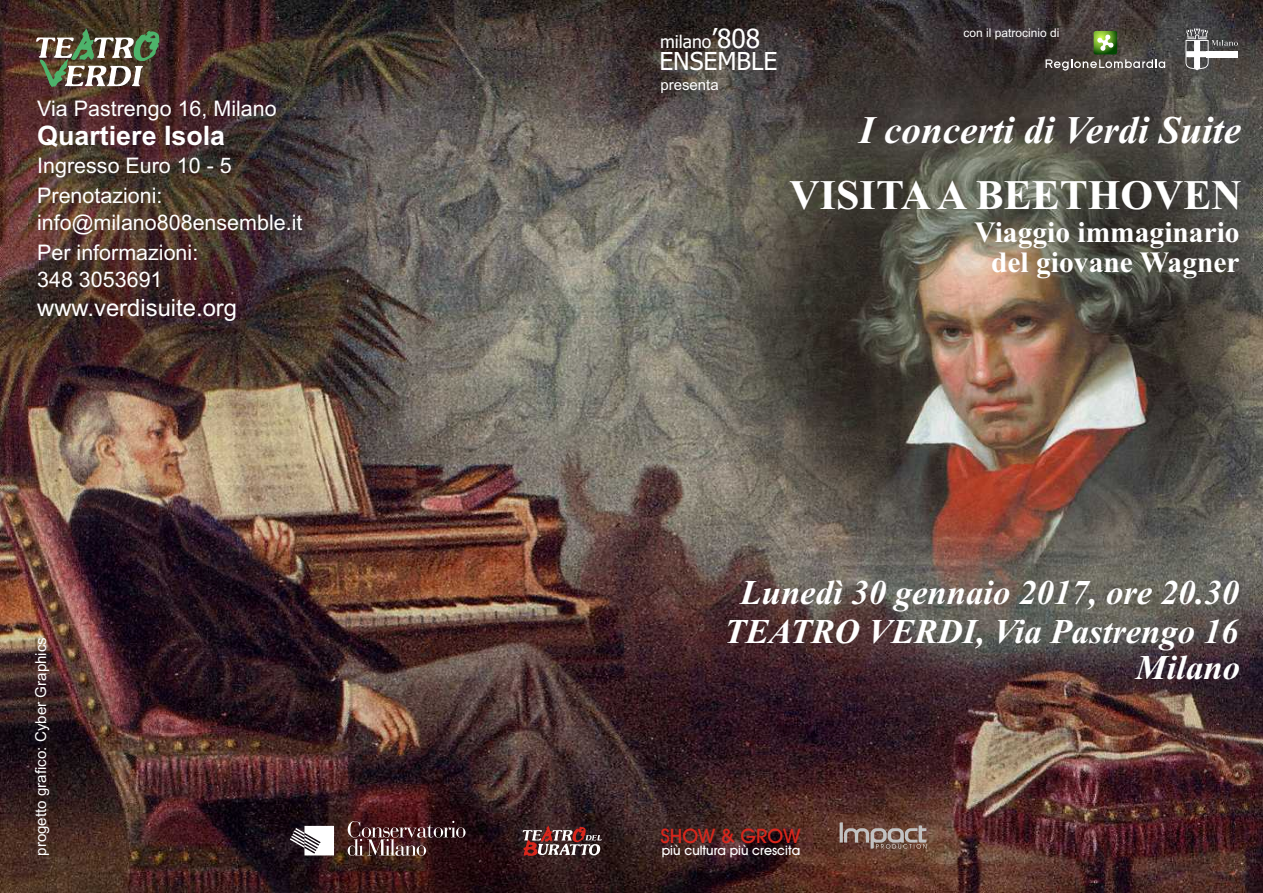
<style>
.page{position:relative;width:1263px;height:893px;background:#fff}
.page>*{position:absolute;margin:0;border:0;box-sizing:border-box;transform-origin:0 0}
.t1{font:700 42px "Times New Roman";color:#fff}
.t2{font:italic 700 39px "Times New Roman";color:#fff}
.t3{font:italic 700 34.65px "Times New Roman";color:#fff}
.t4{font:700 29.55px/29.4px "Times New Roman";color:#fff;text-align:center}
.t5{font:700 26.85px "Arial";color:#fff}
.t6{font:24.75px "Tahoma";color:#fff}
.t7{font:23.85px "Arial";color:#fff}
.t8{font:21.45px/27.2px "Arial";color:#fff}
.t9{font:500 20.1px "Avant Garde IT Cby BT";color:#d9261c}
.t10{font:17.55px "Tahoma";color:#fff}
.t11{font:15.15px "Arial";color:#fff}
.t12{font:15px "Arial";color:#fff}
.t13{font:500 13.2px "Avant Garde IT Cby BT";color:#fff}
.t14{font:12px "Arial";color:#fff}
.s1{font-size:26.4px}
</style>
<div class="page">
<img style="left:0;top:0;width:1263px;height:893px">
<img style="left:36px;top:28px;width:124px;height:59px">
<svg style="left:348px;top:821px;width:117px;height:35px;background:#5c3e3f"></svg>
<svg style="left:290px;top:826px;width:44px;height:29px"></svg>
<svg style="left:523px;top:825px;width:79px;height:31px;background:#745150"></svg>
<svg style="left:1045px;top:59px;width:120px;height:12px"></svg>
<svg style="left:1094px;top:31px;width:23px;height:23px"></svg>
<svg style="left:1097px;top:35px;width:16px;height:16px"></svg>
<svg style="left:1185px;top:29px;width:53px;height:41px"></svg>
<svg style="left:839px;top:822px;width:87px;height:27px;background:#846a61"></svg>
<p class="t8" style="left:37px;top:97px;width:241px">Via Pastrengo 16, Milano</p>
<p class="t5" style="left:37px;top:125px;width:189px">Quartiere Isola</p>
<p class="t8" style="left:37px;top:154px;width:196px">Ingresso Euro 10 - 5</p>
<p class="t8" style="left:37px;top:184px;width:267px">Prenotazioni: info@milano808ensemble.it</p>
<p class="t8" style="left:37px;top:241px;width:163px">Per informazioni:<br>348 3053691</p>
<p class="t7" style="left:37px;top:298px;width:201px">www.verdisuite.org</p>
<p class="t11" style="left:35px;top:856px;width:220px;rotate:-90deg">progetto grafico: Cyber Graphics</p>
<p class="t10" style="left:660px;top:35px;width:102px">milano<span class="s1">’808</span></p>
<p class="t6" style="left:659px;top:51px;width:120px">ENSEMBLE</p>
<p class="t12" style="left:660px;top:79px;width:60px">presenta</p>
<p class="t14" style="left:963px;top:28px;width:98px">con il patrocinio di</p>
<h2 class="t2" style="left:859px;top:116px;width:383px">I concerti di Verdi Suite</h2>
<h1 class="t1" style="left:789px;top:181px;width:454px">VISITAA BEETHOVEN</h1>
<h3 class="t4" style="left:974px;top:221px;width:267px">Viaggio immaginario del giovane Wagner</h3>
<h3 class="t3" style="left:740px;top:581px;width:500px">Lunedì 30 gennaio 2017, ore 20.30</h3>
<h3 class="t3" style="left:724px;top:620px;width:516px">TEATRO VERDI, Via Pastrengo 16</h3>
<p class="t9" style="left:660px;top:827px;width:141px">SHOW &amp; GROW</p>
<p class="t13" style="left:662px;top:845px;width:140px">più cultura più crescita</p>
<h3 class="t3" style="left:1136px;top:655px;width:106px">Milano</h3>
</div>
